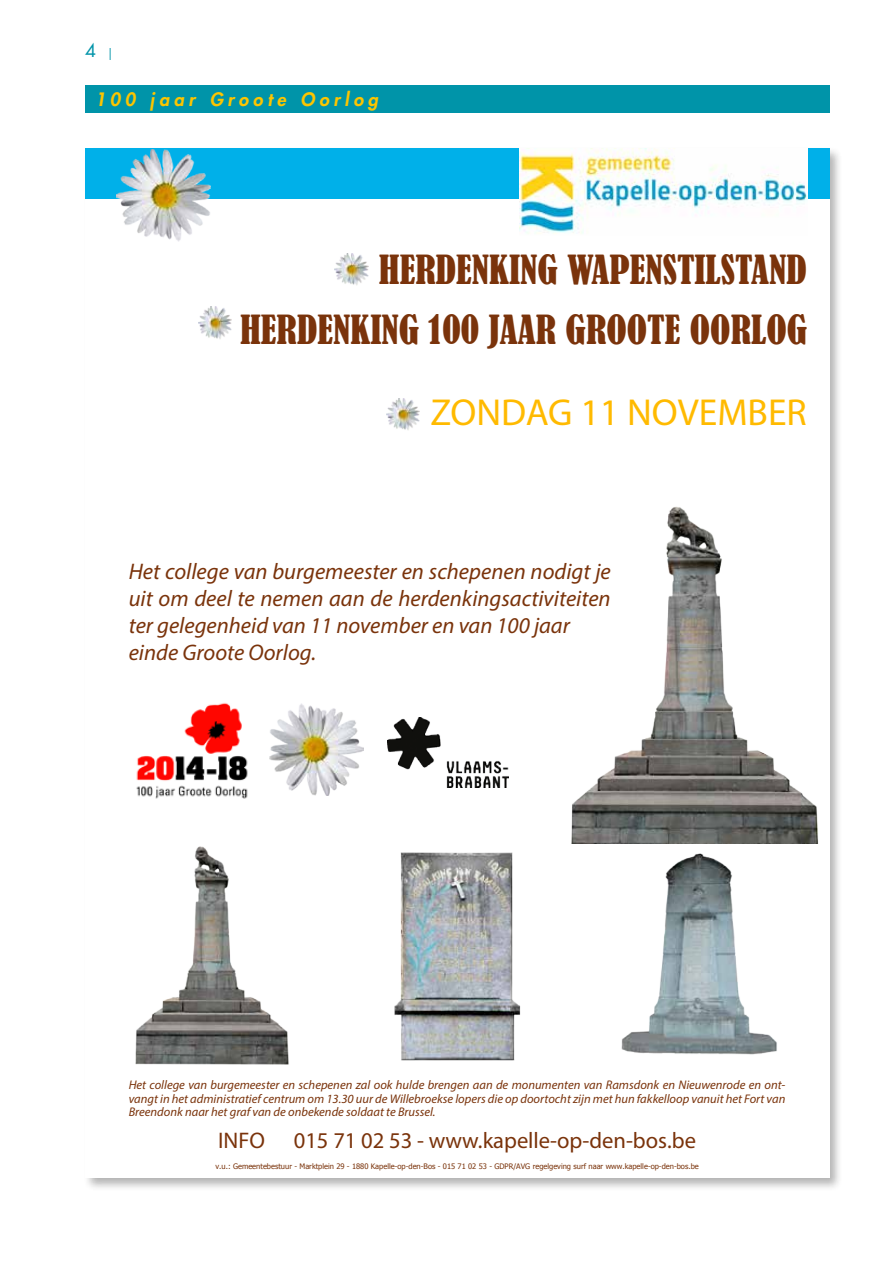
<style>
.page{position:relative;width:893px;height:1263px;background:#fff}
.page>*{position:absolute;margin:0;border:0;box-sizing:border-box;transform-origin:0 0}
.t1{font:condensed 37.65px/60.3px "Bernard";color:#7a330b;text-align:right}
.t2{font:37.65px "Myriad Pro";color:#ffba00}
.t3{font:italic 22.65px/27.2px "Myriad Pro";color:#7a330b}
.t4{font:22.65px "Myriad Pro";color:#7a330b}
.t5{font:italic 800 18px "Futura Std";letter-spacing:.25em;color:#fdc500}
.t6{font:18px "Futura Std";color:#0094a9}
.t7{font:italic 12.6px/13.8px "Myriad Pro";color:#7a330b;text-align:justify}
.t8{font:7.5px "Tahoma";color:#7a330b}
.s1{font-family:"Officina Sans Std";font-size:12px}
</style>
<div class="page">
<div style="left:85px;top:85px;width:744px;height:27px;background:#0094a9"></div>
<div style="left:83px;top:147px;width:760px;height:1045px;background:#000;opacity:.3"></div>
<div style="left:85px;top:149px;width:744px;height:1029px;background:#fff"></div>
<div style="left:85px;top:149px;width:744px;height:50px;background:#00b0e9"></div>
<img style="left:136px;top:703px;width:112px;height:96px">
<img style="left:571px;top:506px;width:247px;height:337px">
<img style="left:269px;top:703px;width:94px;height:92px">
<img style="left:135px;top:846px;width:154px;height:218px">
<img style="left:394px;top:852px;width:127px;height:209px">
<img style="left:621px;top:853px;width:156px;height:202px">
<img style="left:335px;top:253px;width:33px;height:32px">
<img style="left:199px;top:307px;width:33px;height:32px">
<img style="left:387px;top:398px;width:33px;height:32px">
<img style="left:117px;top:150px;width:94px;height:92px">
<img style="left:519px;top:149px;width:288px;height:85px">
<img style="left:388px;top:717px;width:120px;height:70px">
<h3 class="t6" style="left:85px;top:39px;width:28px">4 <span class="s1">|</span></h3>
<h3 class="t5" style="left:95px;top:88px;width:284px">100 jaar Groote Oorlog</h3>
<h1 class="t1" style="left:240px;top:240px;width:568px">HERDENKING WAPENSTILSTAND<br>HERDENKING 100 JAAR GROOTE OORLOG</h1>
<h1 class="t2" style="left:430px;top:389px;width:378px">ZONDAG 11 NOVEMBER</h1>
<h2 class="t3" style="left:129px;top:557px;width:484px">Het college van burgemeester en schepenen nodigt je uit om deel te nemen aan de herdenkingsactiviteiten ter gelegenheid van 11 november en van 100 jaar einde Groote Oorlog.</h2>
<p class="t7" style="left:129px;top:1077px;width:658px">Het college van burgemeester en schepenen zal ook hulde brengen aan de monumenten van Ramsdonk en Nieuwenrode en ont&shy;vangt in het administratief centrum om 13.30 uur de Willebroekse lopers die op doortocht zijn met hun fakkelloop vanuit het Fort van Breendonk naar het graf van de onbekende soldaat te Brussel.</p>
<h2 class="t4" style="left:218px;top:1127px;width:48px">INFO</h2>
<h2 class="t4" style="left:294px;top:1127px;width:404px">015 71 02 53 - www.kapelle-op-den-bos.be</h2>
<p class="t8" style="left:215px;top:1161px;width:485px">v.u.: Gemeentebestuur - Marktplein 29 - 1880 Kapelle-op-den-Bos - 015 71 02 53 - GDPR/AVG regelgeving surf naar www.kapelle-op-den-bos.be</p>
</div>
